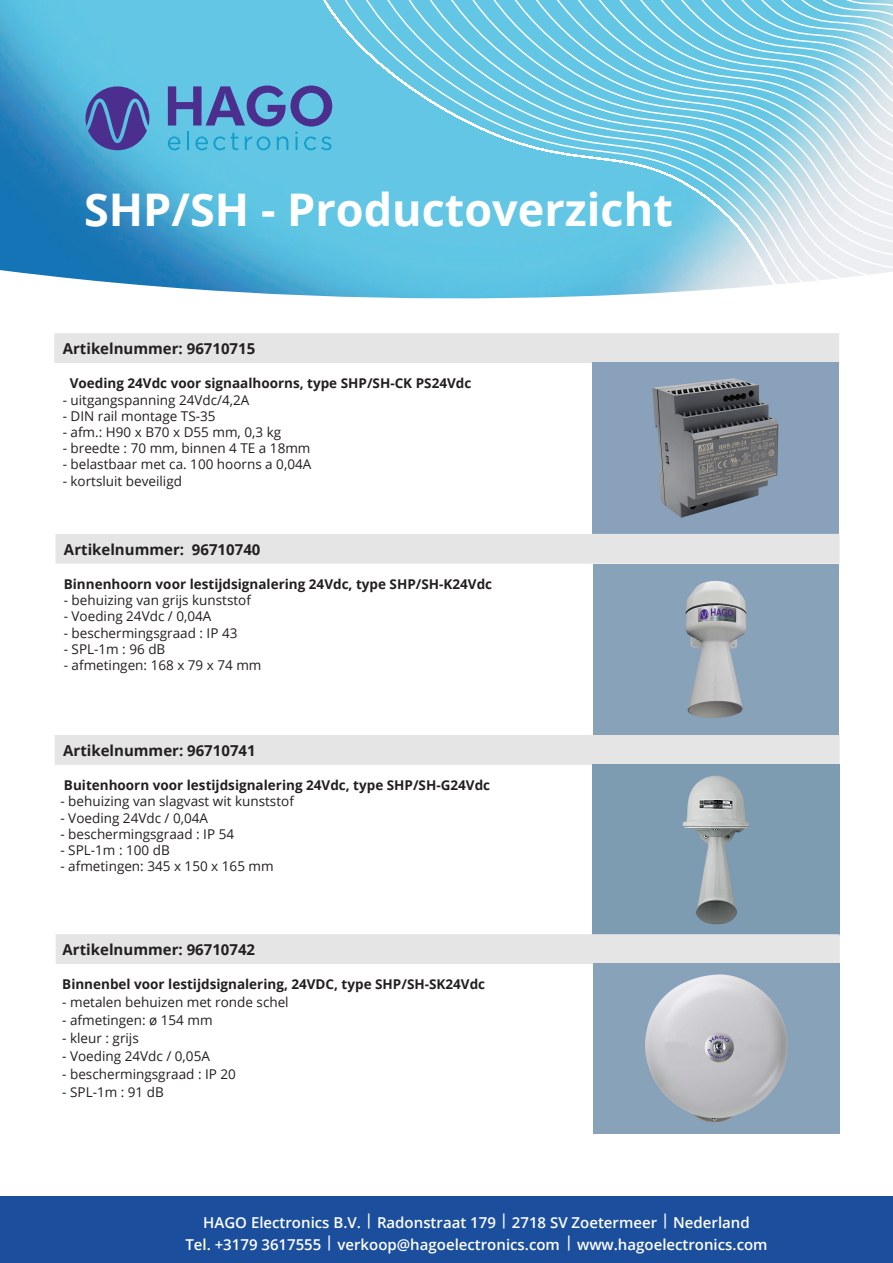
<style>
.page{position:relative;width:893px;height:1263px;background:#fff}
.page>*{position:absolute;margin:0;border:0;box-sizing:border-box;transform-origin:0 0}
.t1{font:700 45px "Open Sans";color:#fff}
.t2{font:600 15px/21.5px "Open Sans";color:#fff;text-align:center}
.t3{font:700 15px "Open Sans";color:#231f20}
.t4{font:13.5px "Open Sans";color:#231f20}
.t5{font:700 13.5px "Open Sans";color:#231f20}
</style>
<div class="page">
<img style="left:0;top:0;width:298px;height:295px">
<svg style="left:298px;top:0;width:595px;height:299px;background:#83cfe7"></svg>
<svg style="left:168px;top:86px;width:164px;height:64px;background:#5696c8"></svg>
<svg style="left:86px;top:86px;width:63px;height:64px;background:#5060aa"></svg>
<div style="left:0;top:1196px;width:893px;height:67px;background:#1b4e9d"></div>
<div style="left:55px;top:735px;width:785px;height:30px;background:#e5e5e5"></div>
<img style="left:593px;top:764px;width:246px;height:170px">
<div style="left:54px;top:333px;width:785px;height:30px;background:#e5e5e5"></div>
<img style="left:592px;top:363px;width:247px;height:170px">
<div style="left:55px;top:534px;width:785px;height:30px;background:#e5e5e5"></div>
<img style="left:594px;top:565px;width:245px;height:169px">
<div style="left:56px;top:934px;width:784px;height:30px;background:#e5e5e5"></div>
<img style="left:594px;top:963px;width:245px;height:170px">
<h1 class="t1" style="left:84px;top:178px;width:590px">SHP/SH - Productoverzicht</h1>
<p class="t3" style="left:63px;top:338px;width:194px">Artikelnummer: 96710715</p>
<p class="t5" style="left:70px;top:374px;width:403px">Voeding 24Vdc voor signaalhoorns, type SHP/SH-CK PS24Vdc</p>
<p class="t4" style="left:63px;top:390px;width:188px">- uitgangspanning 24Vdc/4,2A</p>
<p class="t4" style="left:63px;top:407px;width:154px">- DIN rail montage TS-35</p>
<p class="t4" style="left:63px;top:423px;width:220px">- afm.: H90 x B70 x D55 mm, 0,3 kg</p>
<p class="t4" style="left:63px;top:439px;width:249px">- breedte : 70 mm, binnen 4 TE a 18mm</p>
<p class="t4" style="left:63px;top:455px;width:250px">- belastbaar met ca. 100 hoorns a 0,04A</p>
<p class="t4" style="left:63px;top:471px;width:121px">- kortsluit beveiligd</p>
<p class="t3" style="left:64px;top:538px;width:198px">Artikelnummer: 96710740</p>
<p class="t5" style="left:64px;top:574px;width:430px">Binnenhoorn voor lestijdsignalering 24Vdc, type SHP/SH-K24Vdc</p>
<p class="t4" style="left:64px;top:591px;width:189px">- behuizing van grijs kunststof</p>
<p class="t4" style="left:64px;top:607px;width:149px">- Voeding 24Vdc / 0,04A</p>
<p class="t4" style="left:64px;top:623px;width:175px">- beschermingsgraad : IP 43</p>
<p class="t4" style="left:64px;top:639px;width:103px">- SPL-1m : 96 dB</p>
<p class="t4" style="left:64px;top:656px;width:199px">- afmetingen: 168 x 79 x 74 mm</p>
<p class="t3" style="left:63px;top:739px;width:194px">Artikelnummer: 96710741</p>
<p class="t5" style="left:64px;top:776px;width:428px">Buitenhoorn voor lestijdsignalering 24Vdc, type SHP/SH-G24Vdc</p>
<p class="t4" style="left:60px;top:792px;width:235px">- behuizing van slagvast wit kunststof</p>
<p class="t4" style="left:60px;top:808px;width:149px">- Voeding 24Vdc / 0,04A</p>
<p class="t4" style="left:60px;top:825px;width:175px">- beschermingsgraad : IP 54</p>
<p class="t4" style="left:60px;top:841px;width:111px">- SPL-1m : 100 dB</p>
<p class="t4" style="left:60px;top:857px;width:215px">- afmetingen: 345 x 150 x 165 mm</p>
<p class="t3" style="left:63px;top:939px;width:194px">Artikelnummer: 96710742</p>
<p class="t5" style="left:62px;top:975px;width:424px">Binnenbel voor lestijdsignalering, 24VDC, type SHP/SH-SK24Vdc</p>
<p class="t4" style="left:62px;top:993px;width:228px">- metalen behuizen met ronde schel</p>
<p class="t4" style="left:62px;top:1011px;width:152px">- afmetingen: ø 154 mm</p>
<p class="t4" style="left:62px;top:1029px;width:78px">- kleur : grijs</p>
<p class="t4" style="left:62px;top:1047px;width:149px">- Voeding 24Vdc / 0,05A</p>
<p class="t4" style="left:62px;top:1065px;width:175px">- beschermingsgraad : IP 20</p>
<p class="t4" style="left:62px;top:1083px;width:103px">- SPL-1m : 91 dB</p>
<p class="t2" style="left:185px;top:1212px;width:584px">HAGO Electronics B.V. | Radonstraat 179 | 2718 SV Zoetermeer | Nederland<br>Tel. +3179 3617555 | verkoop@hagoelectronics.com | www.hagoelectronics.com</p>
</div>
